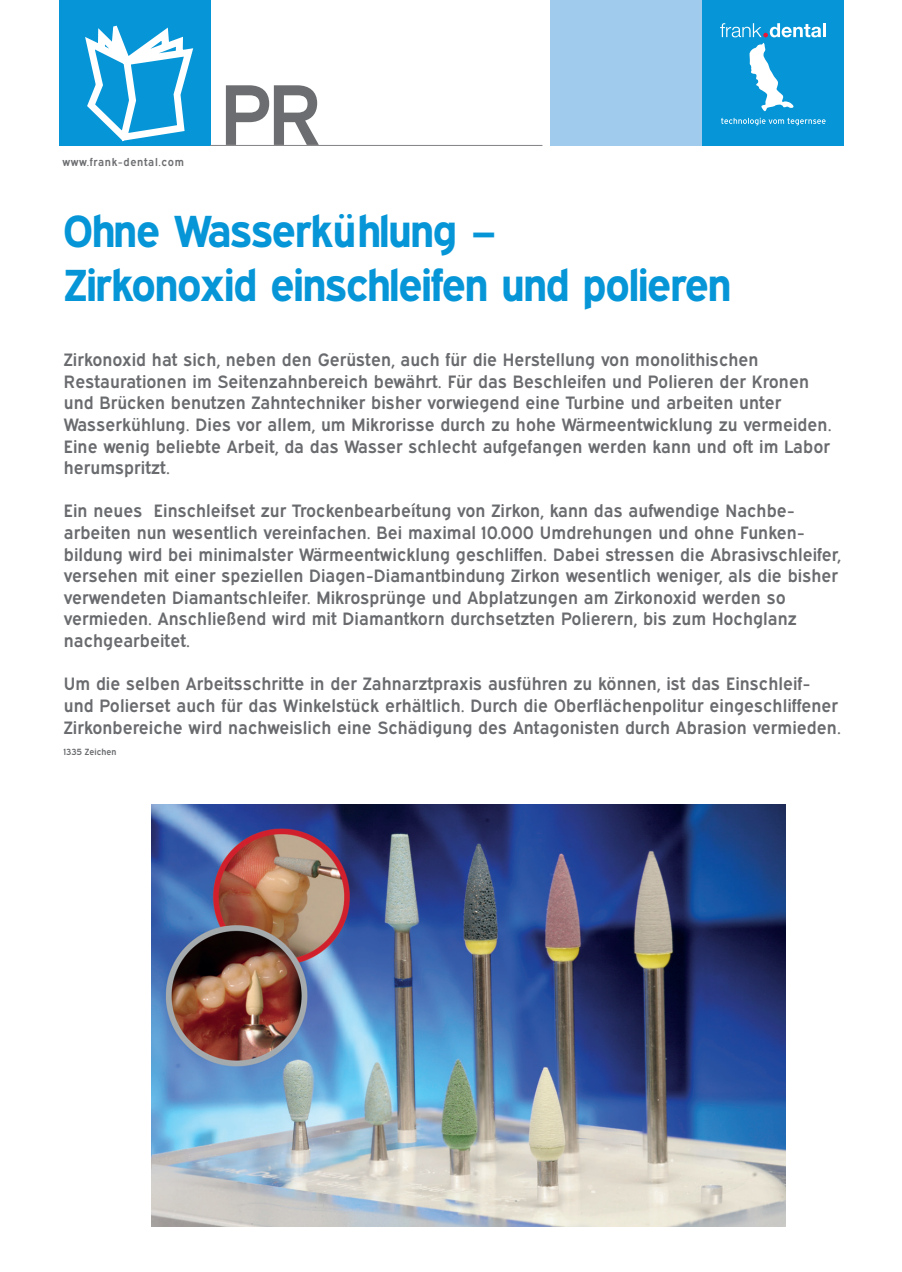
<style>
.page{position:relative;width:902px;height:1272px;background:#fff}
.page>*{position:absolute;margin:0;border:0;box-sizing:border-box;transform-origin:0 0}
.t1{font:86.1px "Expressway Sb";color:#6c6d70}
.t2{font:700 45px/54px "Expressway Rg";color:#0696d7}
.t3{font:18px/21.6px "Expressway Sb";color:#696b6e}
.t4{font:11.25px "Expressway Sb";letter-spacing:.05em;color:#6c6d70}
.t5{font:9px "Expressway Sb";color:#696b6e}
</style>
<div class="page">
<div style="left:701px;top:0;width:142px;height:146px;background:#0696d7"></div>
<hr style="left:822px;top:23px;width:3px;height:14px;background:#fff">
<svg style="left:721px;top:118px;width:104px;height:7px"></svg>
<svg style="left:720px;top:23px;width:101px;height:89px"></svg>
<div style="left:550px;top:0;width:151px;height:146px;background:#a1cbec"></div>
<div style="left:60px;top:0;width:150px;height:146px;background:#0696d7"></div>
<hr style="left:210px;top:145px;width:332px;height:1px;background:#808285">
<svg style="left:85px;top:25px;width:109px;height:117px"></svg>
<img style="left:152px;top:804px;width:633px;height:422px">
<p class="t4" style="left:62px;top:155px;width:123px">www.frank-dental.com</p>
<h1 class="t1" style="left:220px;top:63px;width:105px">PR</h1>
<h2 class="t2" style="left:64px;top:203px;width:668px">Ohne Wasserkühlung –<br>Zirkonoxid einschleifen und polieren</h2>
<p class="t3" style="left:64px;top:348px;width:769px">Zirkonoxid hat sich, neben den Gerüsten, auch für die Herstellung von monolithischen Restaurationen im Seitenzahnbereich bewährt. Für das Beschleifen und Polieren der Kronen und Brücken benutzen Zahntechniker bisher vorwiegend eine Turbine und arbeiten unter Wasserkühlung. Dies vor allem, um Mikrorisse durch zu hohe Wärmeentwicklung zu vermeiden.<br>Eine wenig beliebte Arbeit, da das Wasser schlecht aufgefangen werden kann und oft im Labor herumspritzt.</p>
<p class="t3" style="left:64px;top:500px;width:778px">Ein neues Einschleifset zur Trockenbearbeítung von Zirkon, kann das aufwendige Nachbe&shy;arbeiten nun wesentlich vereinfachen. Bei maximal 10.000 Umdrehungen und ohne Funken&shy;bildung wird bei minimalster Wärmeentwicklung geschliffen. Dabei stressen die Abrasivschleifer, versehen mit einer speziellen Diagen-Diamantbindung Zirkon wesentlich weniger, als die bisher verwendeten Diamantschleifer. Mikrosprünge und Abplatzungen am Zirkonoxid werden so vermieden. Anschließend wird mit Diamantkorn durchsetzten Polierern, bis zum Hochglanz nachgearbeitet.</p>
<p class="t3" style="left:64px;top:672px;width:778px">Um die selben Arbeitsschritte in der Zahnarztpraxis ausführen zu können, ist das Einschleif&shy;und Polierset auch für das Winkelstück erhältlich. Durch die Oberflächenpolitur eingeschliffener<br>Zirkonbereiche wird nachweislich eine Schädigung des Antagonisten durch Abrasion vermieden.</p>
<p class="t5" style="left:64px;top:746px;width:54px">1335 Zeichen</p>
</div>
